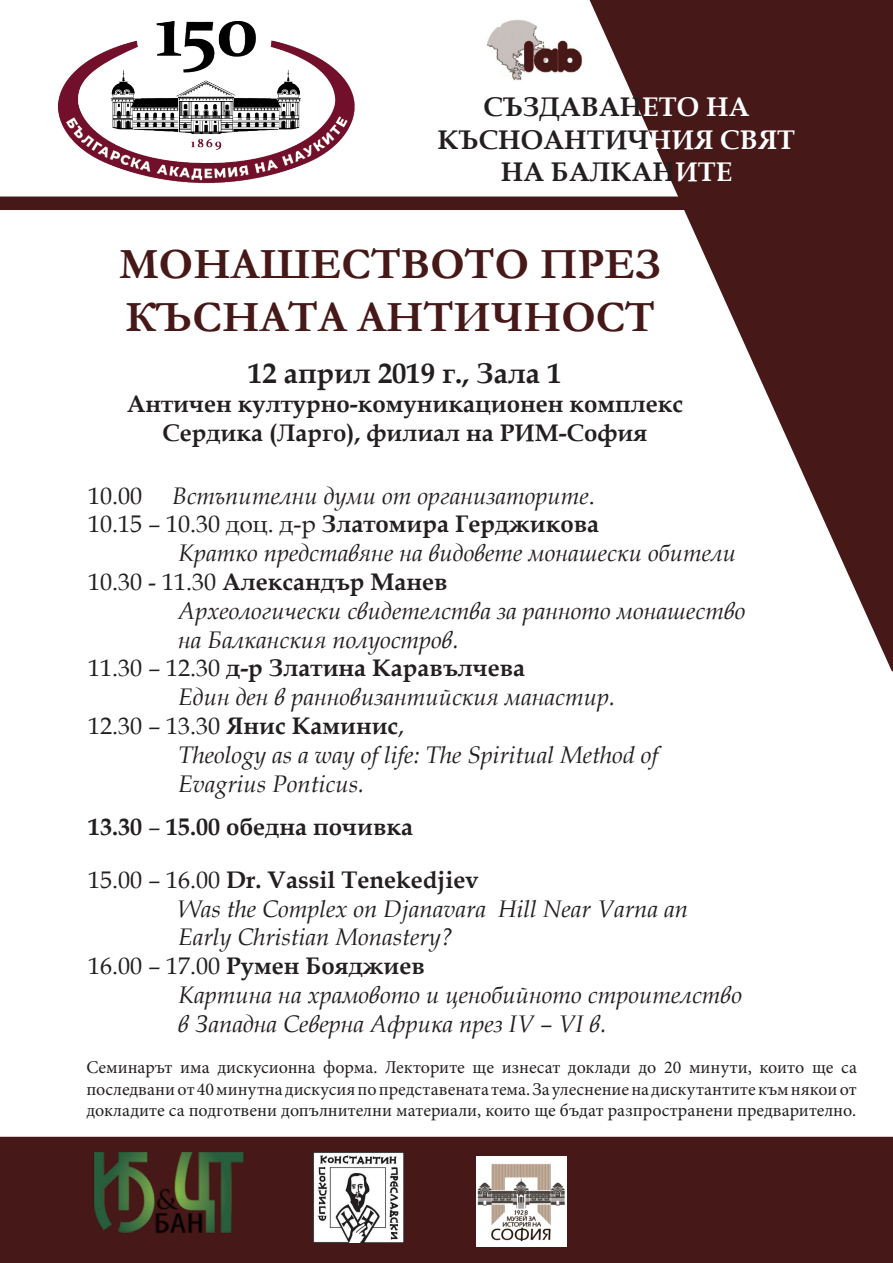
<style>
.page{position:relative;width:893px;height:1263px;background:#fff}
.page>*{position:absolute;margin:0;border:0;box-sizing:border-box;transform-origin:0 0}
.t1{font:700 43.5px "Garamond";color:#461818}
.t2{font:700 28.5px "Book Antiqua";color:#231f20}
.t3{font:700 27px/32.4px "Book Antiqua";color:#231f20;text-align:center}
.t4{font:italic 24px "Book Antiqua";color:#231f20}
.t5{font:700 24px "Book Antiqua";color:#231f20}
.t6{font:24px "Book Antiqua";color:#231f20}
.t7{font:18px/21.6px "Minion Pro";color:#231f20;text-align:justify}
.s1{color:#fff}
.s2{font-style:normal}
.s3{font-weight:400}
.s4{font-weight:400;font-style:italic}
.s5{font-style:italic}
.s6{font-weight:700}
</style>
<div class="page">
<div style="left:0;top:1137px;width:893px;height:126px;background:#461818"></div>
<img style="left:487px;top:19px;width:80px;height:62px">
<img style="left:59px;top:21px;width:296px;height:163px">
<svg style="left:567px;top:0;width:326px;height:672px"></svg>
<div style="left:0;top:197px;width:837px;height:13px;background:#461818"></div>
<img style="left:85px;top:1152px;width:162px;height:84px">
<img style="left:313px;top:1152px;width:90px;height:90px">
<img style="left:476px;top:1157px;width:90px;height:90px">
<p class="t3" style="left:438px;top:91px;width:359px">СЪЗДАВАН<span class="s1">ЕТО НА<br></span>КЪСНОАНТИЧ<span class="s1">НИЯ СВЯТ</span></p>
<p class="t3" style="left:501px;top:156px;width:233px">НА БАЛКАН<span class="s1">ИТЕ</span></p>
<p class="t1" style="left:119px;top:235px;width:544px">МОНАШЕСТВОТО ПРЕЗ</p>
<p class="t1" style="left:125px;top:287px;width:531px">КЪСНАТА АНТИЧНОСТ</p>
<p class="t2" style="left:248px;top:354px;width:315px">12 април 2019 г., Зала 1</p>
<p class="t5" style="left:127px;top:387px;width:558px">Античен културно-комуникационен комплекс</p>
<p class="t5" style="left:163px;top:416px;width:486px">Сердика (Ларго), филиал на РИМ-София</p>
<p class="t6" style="left:88px;top:479px;width:56px">10.00</p>
<p class="t4" style="left:172px;top:478px;width:424px">Встъпителни думи от организаторите<span class="s2">.</span></p>
<p class="t5" style="left:88px;top:508px;width:512px"><span class="s3">10.15</span> <span class="s4">–</span> <span class="s3">10.30 доц. д-р</span> Златомира Герджикова</p>
<p class="t4" style="left:178px;top:536px;width:559px">Кратко представяне на видовете монашески обители</p>
<p class="t5" style="left:88px;top:565px;width:361px"><span class="s3">10.30 - 11.30</span> Александър Манев</p>
<p class="t4" style="left:178px;top:594px;width:569px">Археологически свидетелства за ранното монашество</p>
<p class="t4" style="left:178px;top:622px;width:282px">на Балканския полуостров.</p>
<p class="t5" style="left:88px;top:652px;width:438px"><span class="s3">11.30</span> <span class="s4">–</span> <span class="s3">12.30</span> д-р Златина Каравълчева</p>
<p class="t4" style="left:178px;top:680px;width:438px">Един ден в ранновизантийския манастир.</p>
<p class="t6" style="left:88px;top:709px;width:318px">12.30 <span class="s5">–</span> 13.30 <span class="s6">Янис Каминис</span>,</p>
<p class="t4" style="left:178px;top:738px;width:481px">Theology as a way of life: The Spiritual Method of</p>
<p class="t4" style="left:178px;top:766px;width:187px">Evagrius Ponticus.</p>
<p class="t5" style="left:88px;top:811px;width:326px">13.30 <span class="s4">–</span> 15.00 обедна почивка</p>
<p class="t5" style="left:88px;top:863px;width:392px"><span class="s3">15.00</span> <span class="s4">–</span> <span class="s3">16.00</span> Dr. Vassil Tenekedjiev</p>
<p class="t4" style="left:178px;top:892px;width:511px">Was the Complex on Djanavara Hill Near Varna an</p>
<p class="t4" style="left:178px;top:920px;width:276px">Early Christian Monastery?</p>
<p class="t5" style="left:88px;top:950px;width:338px"><span class="s3">16.00</span> <span class="s4">–</span> <span class="s3">17.00</span> Румен Бояджиев</p>
<p class="t4" style="left:178px;top:978px;width:565px">Картина на храмовото и ценобийното строителство</p>
<p class="t4" style="left:178px;top:1007px;width:430px">в Западна Северна Африка през IV – VI в.</p>
<p class="t7" style="left:86px;top:1056px;width:772px">Семинарът има дискусионна форма. Лекторите ще изнесат доклади до 20 минути, които ще са последвани от 40 минутна дискусия по представената тема. За улеснение на дискутантите към някои от докладите са подготвени допълнителни материали, които ще бъдат разпространени предварително.</p>
</div>
